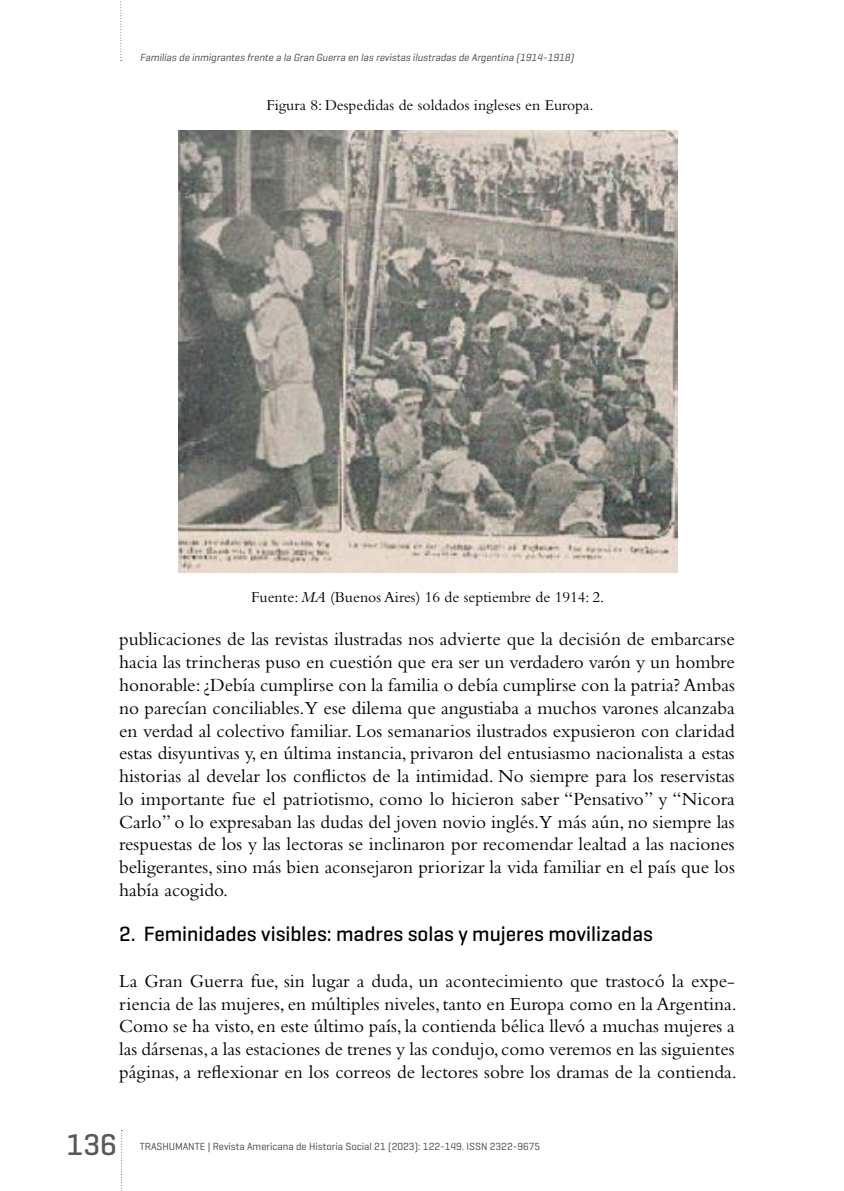
<style>
.page{position:relative;width:844px;height:1191px;background:#fff}
.page>*{position:absolute;margin:0;border:0;box-sizing:border-box;transform-origin:0 0}
.t1{font:500 30.62px "Geogrotesque";color:#58595b}
.t2{font:500 21px "Geogrotesque";color:#000}
.t3{font:19.25px/22.8px "Bembo Std";color:#000;text-align:justify}
.t4{font:15.75px "Bembo Std";color:#000}
.t5{font:italic 10.5px "Geogrotesque";color:#414042}
.t6{font:10.5px "Geogrotesque";color:#414042}
.s1{font-style:italic}
</style>
<div class="page">
<svg style="left:121px;top:1130px;width:1px;height:61px"></svg>
<svg style="left:120px;top:1px;width:2px;height:60px"></svg>
<img style="left:178px;top:131px;width:499px;height:441px">
<p class="t5" style="left:140px;top:51px;width:437px">Familias de inmigrantes frente a la Gran Guerra en las revistas ilustradas de Argentina (1914-1918)</p>
<p class="t4" style="left:266px;top:96px;width:328px">Figura 8: Despedidas de soldados ingleses en Europa.</p>
<p class="t4" style="left:251px;top:587px;width:354px">Fuente: <span class="s1">MA</span> (Buenos Aires) 16 de septiembre de 1914: 2.</p>
<p class="t3" style="left:119px;top:627px;width:617px">publicaciones de las revistas ilustradas nos advierte que la decisión de embarcarse hacia las trincheras puso en cuestión que era ser un verdadero varón y un hombre honorable: ¿Debía cumplirse con la familia o debía cumplirse con la patria? Ambas no parecían conciliables.Y ese dilema que angustiaba a muchos varones alcanzaba en verdad al colectivo familiar. Los semanarios ilustrados expusieron con claridad estas disyuntivas y, en última instancia, privaron del entusiasmo nacionalista a estas historias al develar los conflictos de la intimidad. No siempre para los reservistas lo importante fue el patriotismo, como lo hicieron saber “Pensativo” y “Nicora Carlo” o lo expresaban las dudas del joven novio inglés.Y más aún, no siempre las respuestas de los y las lectoras se inclinaron por recomendar lealtad a las naciones beligerantes, sino más bien aconsejaron priorizar la vida familiar en el país que los había acogido.</p>
<p class="t2" style="left:119px;top:921px;width:535px">2. Feminidades visibles: madres solas y mujeres movilizadas</p>
<p class="t3" style="left:119px;top:969px;width:619px">La Gran Guerra fue, sin lugar a duda, un acontecimiento que trastocó la expe&shy;riencia de las mujeres, en múltiples niveles, tanto en Europa como en la Argentina.<br>Como se ha visto, en este último país, la contienda bélica llevó a muchas mujeres a las dársenas, a las estaciones de trenes y las condujo, como veremos en las siguientes páginas, a reflexionar en los correos de lectores sobre los dramas de la contienda.</p>
<h1 class="t1" style="left:66px;top:1125px;width:52px">136</h1>
<p class="t6" style="left:140px;top:1139px;width:402px">TRASHUMANTE | Revista Americana de Historia Social 21 (2023): 122-149. ISSN 2322-9675</p>
</div>
